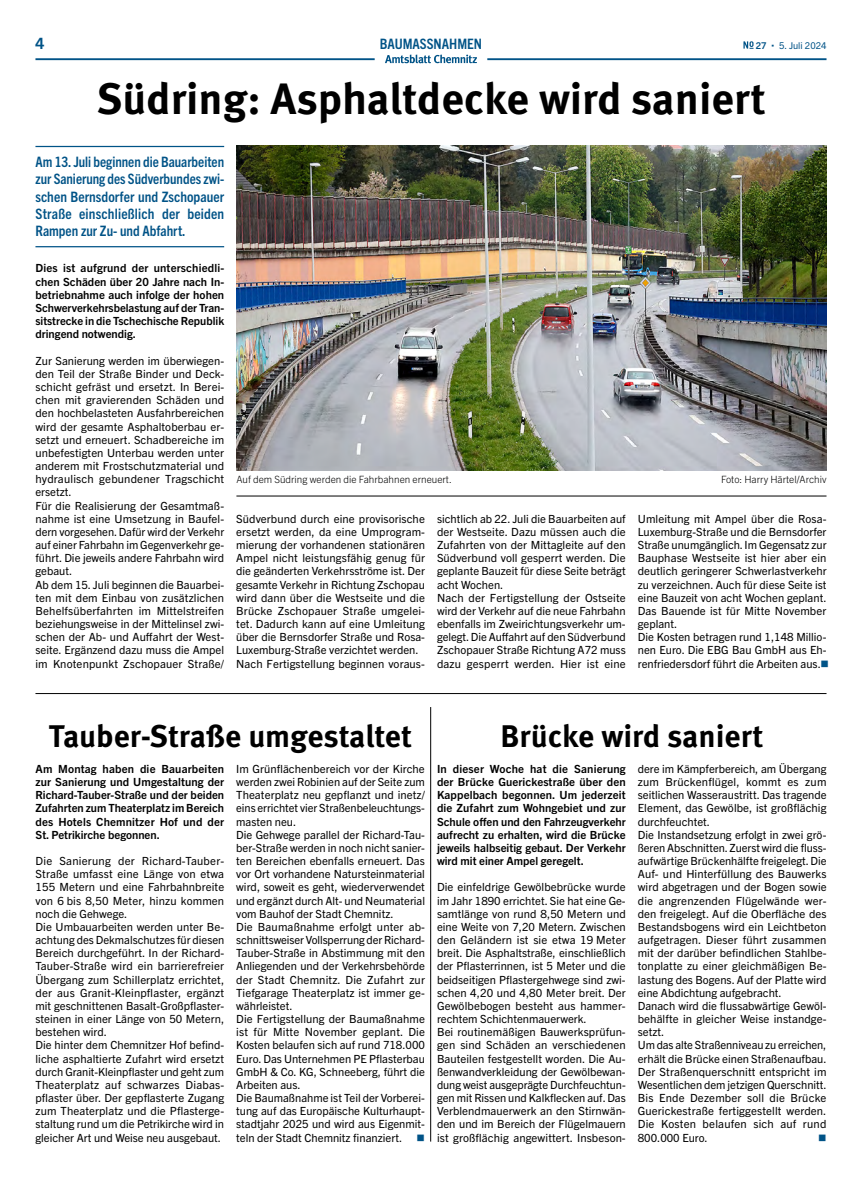
<style>
.page{position:relative;width:862px;height:1184px;background:#fff}
.page>*{position:absolute;margin:0;border:0;box-sizing:border-box;transform-origin:0 0}
.Überschrift_1_Ordnun{font:700 43.75px "Meta Pro";color:#000}
.Überschrift_2_Ordnun{font:700 31.25px "Meta Pro";color:#000}
.t1{font:700 15.62px "Trade Gothic Next LT Pro";color:#005387}
.Teaser_blau_mit_Absa{font:700 condensed 14.38px/17.2px "Trade Gothic Next LT Pro";letter-spacing:.01em;color:#005387;text-align:justify}
.Rubrikenbezeichnung{font:700 condensed 14.38px "Trade Gothic Next LT Pro";color:#005387}
.Fließtext{font:11.25px/13.1px "Trade Gothic Next LT Pro";color:#000;text-align:justify}
.Teasertext_fett{font:700 11.25px/13.1px "Trade Gothic Next LT Pro";color:#000;text-align:justify}
.Fließtext-2{font:11.25px "Wingdings";color:#005387}
.Bildunterschrift_mit{font:300 10px "Trade Gothic Next LT Pro";color:#000}
.t2{font:9.38px "Trade Gothic Next LT Pro";color:#005387}
.t3{font:700 9.38px "Trade Gothic Next LT Pro";color:#005387}
.s1{color:#005387}
</style>
<div class="page">
<hr style="left:35px;top:58px;width:339px;height:2px;background:#005387">
<hr style="left:487px;top:58px;width:339px;height:2px;background:#005387">
<svg style="left:385px;top:55px;width:92px;height:8px"></svg>
<svg style="left:743px;top:41px;width:10px;height:8px"></svg>
<hr style="left:35px;top:146px;width:189px;height:1px;background:#005387">
<hr style="left:35px;top:246px;width:189px;height:1px;background:#005387">
<img style="left:236px;top:146px;width:590px;height:324px">
<hr style="left:236px;top:495px;width:590px;height:1px;background:#000">
<hr style="left:35px;top:693px;width:791px;height:1px;background:#000">
<hr style="left:430px;top:707px;width:1px;height:434px;background:#000">
<h3 class="t1" style="left:35px;top:32px;width:10px">4</h3>
<p class="Rubrikenbezeichnung" style="left:379px;top:34px;width:104px">BAUMASSNAHMEN</p>
<p class="t3" style="left:755px;top:39px;width:12px">27</p>
<p class="t2" style="left:778px;top:39px;width:49px">5. Juli 2024</p>
<p class="Überschrift_1_Ordnun" style="left:97px;top:65px;width:670px">Südring: Asphaltdecke wird saniert</p>
<p class="Teaser_blau_mit_Absa" style="left:35px;top:152px;width:190px">Am 13. Juli beginnen die Bauarbeiten zur Sanierung des Südverbundes zwi&shy;schen Bernsdorfer und Zschopauer Straße einschließlich der beiden Rampen zur Zu- und Abfahrt.</p>
<p class="Teasertext_fett" style="left:35px;top:261px;width:190px">Dies ist aufgrund der unterschiedli&shy;chen Schäden über 20 Jahre nach In&shy;betriebnahme auch infolge der hohen Schwerverkehrsbelastung auf der Tran&shy;sitstrecke in die Tschechische Republik dringend notwendig.</p>
<p class="Fließtext" style="left:35px;top:353px;width:190px">Zur Sanierung werden im überwiegen&shy;den Teil der Straße Binder und Deck&shy;schicht gefräst und ersetzt. In Berei&shy;chen mit gravierenden Schäden und den hochbelasteten Ausfahrbereichen wird der gesamte Asphaltoberbau er&shy;setzt und erneuert. Schadbereiche im unbefestigten Unterbau werden unter anderem mit Frostschutzmaterial und hydraulisch gebundener Tragschicht ersetzt.</p>
<p class="Fließtext" style="left:35px;top:498px;width:190px">Für die Realisierung der Gesamtmaß&shy;nahme ist eine Umsetzung in Baufel&shy;dern vorgesehen. Dafür wird der Verkehr auf einer Fahrbahn im Gegenverkehr ge&shy;führt. Die jeweils andere Fahrbahn wird gebaut.</p>
<p class="Fließtext" style="left:35px;top:577px;width:190px">Ab dem 15. Juli beginnen die Bauarbei&shy;ten mit dem Einbau von zusätzlichen Behelfsüberfahrten im Mittelstreifen beziehungsweise in der Mittelinsel zwi&shy;schen der Ab- und Auffahrt der West&shy;seite. Ergänzend dazu muss die Ampel im Knotenpunkt Zschopauer Straße/</p>
<p class="Bildunterschrift_mit" style="left:236px;top:472px;width:217px">Auf dem Südring werden die Fahrbahnen erneuert.</p>
<p class="Bildunterschrift_mit" style="left:720px;top:472px;width:107px">Foto: Harry Härtel/Archiv</p>
<p class="Fließtext" style="left:236px;top:511px;width:190px">Südverbund durch eine provisorische ersetzt werden, da eine Umprogram&shy;mierung der vorhandenen stationären Ampel nicht leistungsfähig genug für die geänderten Verkehrsströme ist. Der gesamte Verkehr in Richtung Zschopau wird dann über die Westseite und die Brücke Zschopauer Straße umgelei&shy;tet. Dadurch kann auf eine Umleitung über die Bernsdorfer Straße und Rosa-Luxemburg-Straße verzichtet werden.</p>
<p class="Fließtext" style="left:236px;top:656px;width:190px">Nach Fertigstellung beginnen voraus-</p>
<p class="Fließtext" style="left:437px;top:511px;width:190px">sichtlich ab 22. Juli die Bauarbeiten auf der Westseite. Dazu müssen auch die Zufahrten von der Mittagleite auf den Südverbund voll gesperrt werden. Die geplante Bauzeit für diese Seite beträgt acht Wochen.</p>
<p class="Fließtext" style="left:437px;top:590px;width:190px">Nach der Fertigstellung der Ostseite wird der Verkehr auf die neue Fahrbahn ebenfalls im Zweirichtungsverkehr um&shy;gelegt. Die Auffahrt auf den Südverbund Zschopauer Straße Richtung A72 muss dazu gesperrt werden. Hier ist eine</p>
<p class="Fließtext" style="left:637px;top:511px;width:190px">Umleitung mit Ampel über die Rosa-Luxemburg-Straße und die Bernsdorfer Straße unumgänglich. Im Gegensatz zur Bauphase Westseite ist hier aber ein deutlich geringerer Schwerlastverkehr zu verzeichnen. Auch für diese Seite ist eine Bauzeit von acht Wochen geplant.<br>Das Bauende ist für Mitte November geplant.</p>
<p class="Fließtext" style="left:637px;top:630px;width:192px;text-align:left">Die Kosten betragen rund 1,148 Millio&shy;nen Euro. Die EBG Bau GmbH aus Eh&shy;renfriedersdorf führt die Arbeiten aus.<span class="s1">■</span></p>
<p class="Überschrift_2_Ordnun" style="left:49px;top:711px;width:364px">Tauber-Straße umgestaltet</p>
<p class="Teasertext_fett" style="left:35px;top:761px;width:190px">Am Montag haben die Bauarbeiten zur Sanierung und Umgestaltung der Richard-Tauber-Straße und der beiden Zufahrten zum Theaterplatz im Bereich des Hotels Chemnitzer Hof und der St. Petrikirche begonnen.</p>
<p class="Fließtext" style="left:35px;top:853px;width:190px">Die Sanierung der Richard-Tauber-Straße umfasst eine Länge von etwa 155 Metern und eine Fahrbahnbreite von 6 bis 8,50 Meter, hinzu kommen noch die Gehwege.</p>
<p class="Fließtext" style="left:35px;top:919px;width:190px">Die Umbauarbeiten werden unter Be&shy;achtung des Dekmalschutzes für diesen Bereich durchgeführt. In der Richard-Tauber-Straße wird ein barrierefreier Übergang zum Schillerplatz errichtet, der aus Granit-Kleinpflaster, ergänzt mit geschnittenen Basalt-Großpflaster&shy;steinen in einer Länge von 50 Metern, bestehen wird.</p>
<p class="Fließtext" style="left:35px;top:1038px;width:190px">Die hinter dem Chemnitzer Hof befind&shy;liche asphaltierte Zufahrt wird ersetzt durch Granit-Kleinpflaster und geht zum Theaterplatz auf schwarzes Diabas&shy;pflaster über. Der gepflasterte Zugang zum Theaterplatz und die Pflasterge&shy;staltung rund um die Petrikirche wird in gleicher Art und Weise neu ausgebaut.</p>
<p class="Fließtext" style="left:236px;top:761px;width:190px">Im Grünflächenbereich vor der Kirche werden zwei Robinien auf der Seite zum Theaterplatz neu gepflanzt und inetz/ eins errichtet vier Straßenbeleuchtungs&shy;masten neu.</p>
<p class="Fließtext" style="left:236px;top:827px;width:190px">Die Gehwege parallel der Richard-Tau&shy;ber-Straße werden in noch nicht sanier&shy;ten Bereichen ebenfalls erneuert. Das vor Ort vorhandene Natursteinmaterial wird, soweit es geht, wiederverwendet und ergänzt durch Alt- und Neumaterial vom Bauhof der Stadt Chemnitz.</p>
<p class="Fließtext" style="left:236px;top:919px;width:190px">Die Baumaßnahme erfolgt unter ab&shy;schnittsweiser Vollsperrung der Richard-Tauber-Straße in Abstimmung mit den Anliegenden und der Verkehrsbehörde der Stadt Chemnitz. Die Zufahrt zur Tiefgarage Theaterplatz ist immer ge&shy;währleistet.</p>
<p class="Fließtext" style="left:236px;top:1011px;width:190px">Die Fertigstellung der Baumaßnahme ist für Mitte November geplant. Die Kosten belaufen sich auf rund 718.000<br>Euro. Das Unternehmen PE Pflasterbau GmbH &amp; Co. KG, Schneeberg, führt die Arbeiten aus.</p>
<p class="Fließtext" style="left:236px;top:1090px;width:190px">Die Baumaßnahme ist Teil der Vorberei&shy;tung auf das Europäische Kulturhaupt&shy;stadtjahr 2025 und wird aus Eigenmit&shy;teln der Stadt Chemnitz finanziert.</p>
<p class="Fließtext-2" style="left:416px;top:1131px;width:10px">■</p>
<p class="Überschrift_2_Ordnun" style="left:500px;top:711px;width:264px">Brücke wird saniert</p>
<p class="Teasertext_fett" style="left:437px;top:761px;width:190px">In dieser Woche hat die Sanierung der Brücke Guerickestraße über den Kappelbach begonnen. Um jederzeit die Zufahrt zum Wohngebiet und zur Schule offen und den Fahrzeugverkehr aufrecht zu erhalten, wird die Brücke jeweils halbseitig gebaut. Der Verkehr wird mit einer Ampel geregelt.</p>
<p class="Fließtext" style="left:437px;top:880px;width:190px">Die einfeldrige Gewölbebrücke wurde im Jahr 1890 errichtet. Sie hat eine Ge&shy;samtlänge von rund 8,50 Metern und eine Weite von 7,20 Metern. Zwischen den Geländern ist sie etwa 19 Meter breit. Die Asphaltstraße, einschließlich der Pflasterrinnen, ist 5 Meter und die beidseitigen Pflastergehwege sind zwi&shy;schen 4,20 und 4,80 Meter breit. Der Gewölbebogen besteht aus hammer&shy;rechtem Schichtenmauerwerk.</p>
<p class="Fließtext" style="left:437px;top:1024px;width:190px">Bei routinemäßigen Bauwerksprüfun&shy;gen sind Schäden an verschiedenen Bauteilen festgestellt worden. Die Au&shy;ßenwandverkleidung der Gewölbewan&shy;dung weist ausgeprägte Durchfeuchtun&shy;gen mit Rissen und Kalkflecken auf. Das Verblendmauerwerk an den Stirnwän&shy;den und im Bereich der Flügelmauern ist großflächig angewittert. Insbeson-</p>
<p class="Fließtext" style="left:637px;top:761px;width:190px">dere im Kämpferbereich, am Übergang zum Brückenflügel, kommt es zum seitlichen Wasseraustritt. Das tragende Element, das Gewölbe, ist großflächig durchfeuchtet.</p>
<p class="Fließtext" style="left:637px;top:827px;width:190px">Die Instandsetzung erfolgt in zwei grö&shy;ßeren Abschnitten. Zuerst wird die fluss&shy;aufwärtige Brückenhälfte freigelegt. Die Auf- und Hinterfüllung des Bauwerks wird abgetragen und der Bogen sowie die angrenzenden Flügelwände wer&shy;den freigelegt. Auf die Oberfläche des Bestandsbogens wird ein Leichtbeton aufgetragen. Dieser führt zusammen mit der darüber befindlichen Stahlbe&shy;tonplatte zu einer gleichmäßigen Be&shy;lastung des Bogens. Auf der Platte wird eine Abdichtung aufgebracht.</p>
<p class="Fließtext" style="left:637px;top:998px;width:190px">Danach wird die flussabwärtige Gewöl&shy;behälfte in gleicher Weise instandge&shy;setzt.</p>
<p class="Fließtext" style="left:637px;top:1038px;width:190px">Um das alte Straßenniveau zu erreichen, erhält die Brücke einen Straßenaufbau.<br>Der Straßenquerschnitt entspricht im Wesentlichen dem jetzigen Querschnitt.</p>
<p class="Fließtext" style="left:637px;top:1090px;width:190px">Bis Ende Dezember soll die Brücke Guerickestraße fertiggestellt werden.<br>Die Kosten belaufen sich auf rund 800.000 Euro.</p>
<p class="Fließtext-2" style="left:817px;top:1131px;width:10px">■</p>
</div>
